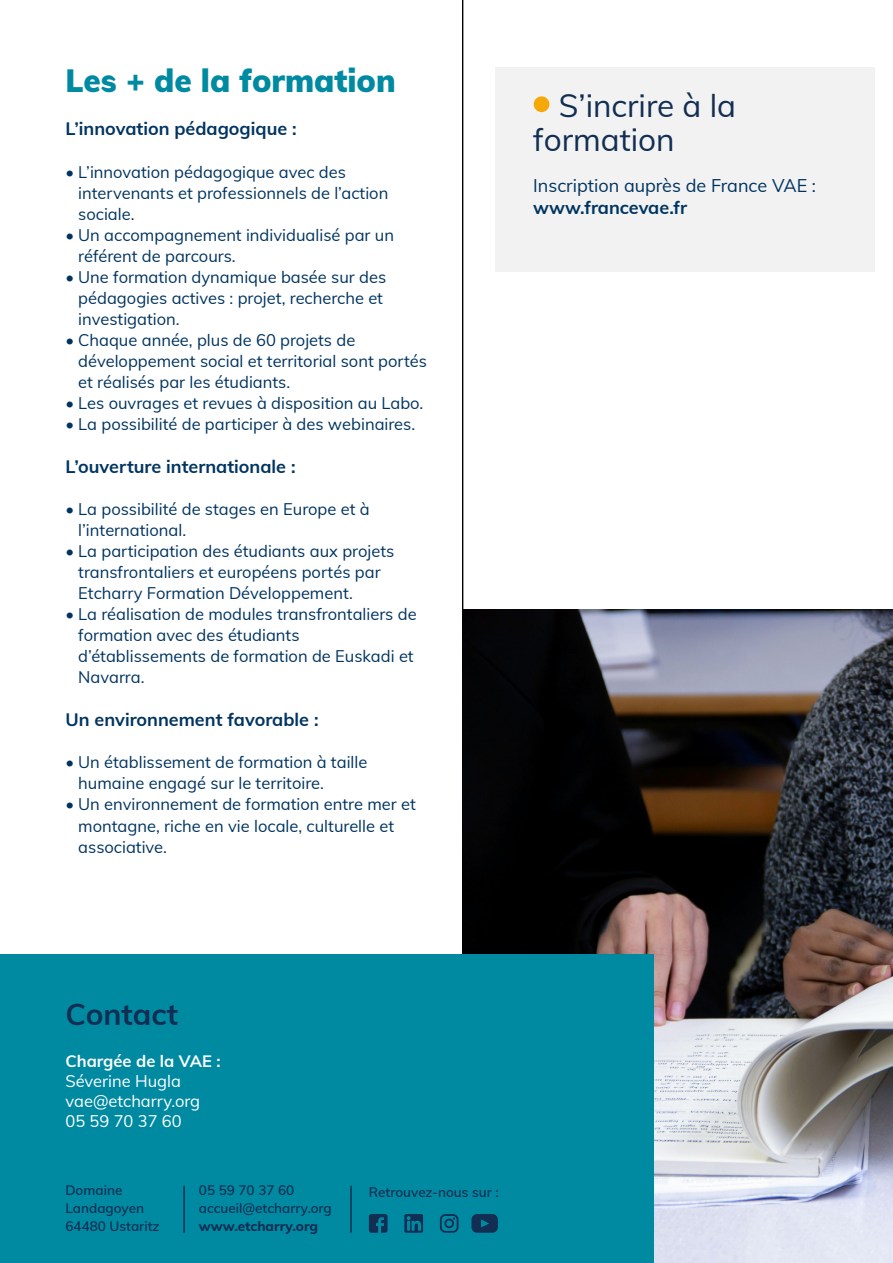
<style>
.page{position:relative;width:893px;height:1263px;background:#fff}
.page>*{position:absolute;margin:0;border:0;box-sizing:border-box;transform-origin:0 0}
.t1{font:31.5px/34.5px "Muli";color:#122e53}
.t2{font:900 31.5px "Muli";color:#008aa2}
.t3{font:700 30px "Muli";color:#122e53}
.t4{font:700 18px "Muli";color:#003460}
.t5{font:18px "Muli";color:#003460}
.t6{font:16.5px/21px "Muli";color:#003460}
.t7{font:16.5px/19.8px "Muli";color:#fff}
.t8{font:700 16.5px "Muli";color:#fff}
.t9{font:600 13.5px/18px "Muli";color:#122e53}
.t10{font:800 13.5px "Muli";color:#122e53}
</style>
<div class="page">
<div style="left:495px;top:68px;width:380px;height:204px;background:#f2f2f2"></div>
<div style="left:534px;top:96px;width:15px;height:16px;background:#f5a908;border-radius:50%"></div>
<img style="left:462px;top:609px;width:431px;height:654px">
<div style="left:0;top:954px;width:654px;height:309px;background:#008aa2"></div>
<hr style="left:183px;top:1186px;width:2px;height:47px;background:#122e53">
<svg style="left:440px;top:1214px;width:19px;height:19px"></svg>
<svg style="left:404px;top:1214px;width:19px;height:19px"></svg>
<svg style="left:369px;top:1214px;width:19px;height:19px"></svg>
<svg style="left:471px;top:1214px;width:27px;height:19px"></svg>
<hr style="left:350px;top:1186px;width:2px;height:47px;background:#122e53">
<h1 class="t2" style="left:65px;top:58px;width:332px">Les + de la formation</h1>
<p class="t4" style="left:65px;top:116px;width:233px">L’innovation pédagogique :</p>
<p class="t6" style="left:78px;top:161px;width:312px;text-indent:-13px">• L’innovation pédagogique avec des intervenants et professionnels de l’action sociale.</p>
<p class="t6" style="left:78px;top:224px;width:317px;text-indent:-13px">• Un accompagnement individualisé par un référent de parcours.</p>
<p class="t6" style="left:78px;top:266px;width:310px;text-indent:-13px">• Une formation dynamique basée sur des pédagogies actives : projet, recherche et investigation.</p>
<p class="t6" style="left:78px;top:329px;width:350px;text-indent:-13px">• Chaque année, plus de 60 projets de développement social et territorial sont portés et réalisés par les étudiants.</p>
<p class="t6" style="left:65px;top:392px;width:359px">• Les ouvrages et revues à disposition au Labo.</p>
<p class="t6" style="left:65px;top:413px;width:351px">• La possibilité de participer à des webinaires.</p>
<p class="t4" style="left:65px;top:453px;width:232px">L’ouverture internationale :</p>
<p class="t6" style="left:78px;top:498px;width:293px;text-indent:-13px">• La possibilité de stages en Europe et à l’international.</p>
<p class="t6" style="left:78px;top:540px;width:318px;text-indent:-13px">• La participation des étudiants aux projets transfrontaliers et européens portés par<br>Etcharry Formation Développement.</p>
<p class="t6" style="left:78px;top:603px;width:340px;text-indent:-13px">• La réalisation de modules transfrontaliers de formation avec des étudiants d’établissements de formation de Euskadi et Navarra.</p>
<p class="t4" style="left:65px;top:706px;width:255px">Un environnement favorable :</p>
<p class="t6" style="left:78px;top:751px;width:291px;text-indent:-13px">• Un établissement de formation à taille humaine engagé sur le territoire.</p>
<p class="t6" style="left:78px;top:793px;width:339px;text-indent:-13px">• Un environnement de formation entre mer et montagne, riche en vie locale, culturelle et associative.</p>
<h1 class="t1" style="left:533px;top:86px;width:204px;text-indent:26px">S’incrire à la formation</h1>
<p class="t5" style="left:533px;top:173px;width:284px">Inscription auprès de France VAE :</p>
<p class="t4" style="left:533px;top:194px;width:155px">www.francevae.fr</p>
<h2 class="t3" style="left:65px;top:992px;width:114px">Contact</h2>
<p class="t8" style="left:65px;top:1049px;width:157px">Chargée de la VAE :</p>
<p class="t7" style="left:65px;top:1070px;width:136px">Séverine Hugla vae@etcharry.org<br>05 59 70 37 60</p>
<p class="t9" style="left:65px;top:1180px;width:96px">Domaine<br>Landagoyen<br>64480 Ustaritz</p>
<p class="t9" style="left:369px;top:1182px;width:131px">Retrouvez-nous sur :</p>
<p class="t9" style="left:199px;top:1180px;width:134px">05 59 70 37 60 accueil@etcharry.org</p>
<p class="t10" style="left:199px;top:1216px;width:121px">www.etcharry.org</p>
</div>
